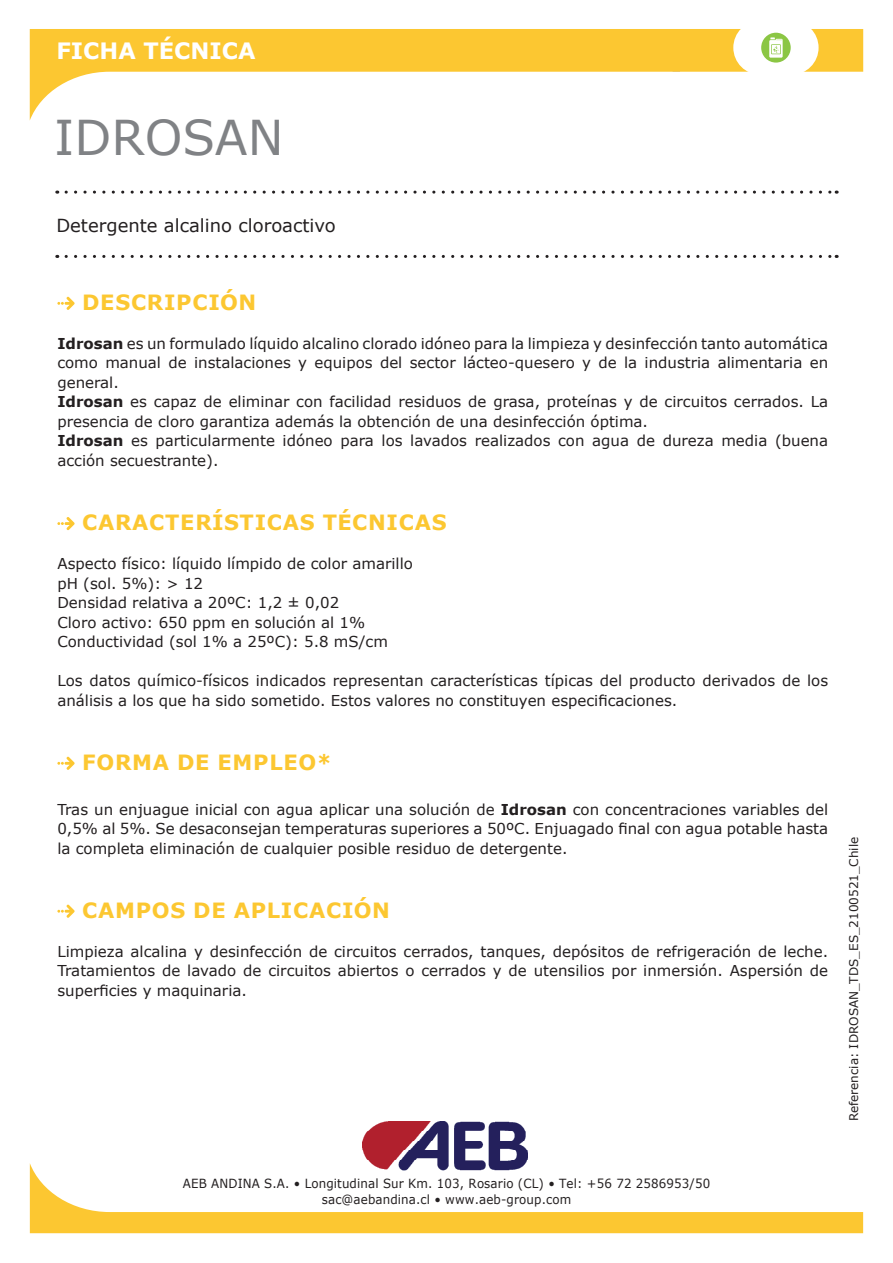
<style>
.page{position:relative;width:893px;height:1263px;background:#fff}
.page>*{position:absolute;margin:0;border:0;box-sizing:border-box;transform-origin:0 0}
.t1{font:48px "Verdana";color:#808285}
.t2{font:700 22.5px "Verdana";color:#fff}
.t3{font:700 21px "Verdana";letter-spacing:.035em;color:#fcc731}
.t4{font:18px "Verdana";color:#231f20}
.t5{font:15px/19.5px "Verdana";color:#231f20}
.t6{font:12.6px/15.1px "Verdana";letter-spacing:.01em;color:#231f20;text-align:center;scale:.94 1}
.t7{font:12px "Verdana";color:#231f20}
.s1{font-weight:700}
</style>
<div class="page">
<svg style="left:66px;top:191px;width:771px;height:3px"></svg>
<svg style="left:66px;top:255px;width:771px;height:3px"></svg>
<img style="left:363px;top:1121px;width:164px;height:42px">
<svg style="left:30px;top:1163px;width:833px;height:70px"></svg>
<svg style="left:30px;top:29px;width:833px;height:91px"></svg>
<div style="left:733px;top:21px;width:86px;height:54px;background:#fff;border-radius:27px"></div>
<div style="left:761px;top:33px;width:30px;height:30px;background:#8bc644;border-radius:50%"></div>
<svg style="left:769px;top:37px;width:14px;height:21px"></svg>
<svg style="left:57px;top:297px;width:18px;height:13px"></svg>
<svg style="left:57px;top:517px;width:18px;height:13px"></svg>
<svg style="left:57px;top:757px;width:18px;height:13px"></svg>
<svg style="left:57px;top:905px;width:18px;height:13px"></svg>
<h2 class="t2" style="left:56px;top:35px;width:201px">FICHA TÉCNICA</h2>
<h1 class="t1" style="left:54px;top:104px;width:231px">IDROSAN</h1>
<p class="t4" style="left:56px;top:214px;width:281px">Detergente alcalino cloroactivo</p>
<h3 class="t3" style="left:82px;top:287px;width:176px">DESCRIPCIÓN</h3>
<p class="t5" style="left:57px;top:334px;width:772px"><span class="s1">Idrosan</span> es un formulado líquido alcalino clorado idóneo para la limpieza y desinfección tanto automática como manual de instalaciones y equipos del sector lácteo-quesero y de la industria alimentaria en general.<br><span class="s1">Idrosan</span> es capaz de eliminar con facilidad residuos de grasa, proteínas y de circuitos cerrados. La presencia de cloro garantiza además la obtención de una desinfección óptima.<br><span class="s1">Idrosan</span> es particularmente idóneo para los lavados realizados con agua de dureza media (buena acción secuestrante).</p>
<h3 class="t3" style="left:82px;top:508px;width:366px">CARACTERÍSTICAS TÉCNICAS</h3>
<p class="t5" style="left:57px;top:554px;width:357px">Aspecto físico: líquido límpido de color amarillo pH (sol. 5%): &gt; 12<br>Densidad relativa a 20ºC: 1,2 ± 0,02<br>Cloro activo: 650 ppm en solución al 1% Conductividad (sol 1% a 25ºC): 5.8 mS/cm</p>
<p class="t5" style="left:57px;top:671px;width:772px">Los datos químico-físicos indicados representan características típicas del producto derivados de los análisis a los que ha sido sometido. Estos valores no constituyen especificaciones.</p>
<h3 class="t3" style="left:82px;top:747px;width:251px">FORMA DE EMPLEO*</h3>
<p class="t5" style="left:57px;top:799px;width:772px;text-align:justify">Tras un enjuague inicial con agua aplicar una solución de <span class="s1">Idrosan</span> con concentraciones variables del 0,5% al 5%. Se desaconsejan temperaturas superiores a 50ºC. Enjuagado final con agua potable hasta la completa eliminación de cualquier posible residuo de detergente.</p>
<h3 class="t3" style="left:82px;top:895px;width:309px">CAMPOS DE APLICACIÓN</h3>
<p class="t5" style="left:57px;top:941px;width:772px;text-align:justify">Limpieza alcalina y desinfección de circuitos cerrados, tanques, depósitos de refrigeración de leche.<br>Tratamientos de lavado de circuitos abiertos o cerrados y de utensilios por inmersión. Aspersión de superficies y maquinaria.</p>
<p class="t7" style="left:845px;top:1121px;width:286px;rotate:-90deg">Referencia: IDROSAN_TDS_ES_2100521_Chile</p>
<p class="t6" style="left:183px;top:1176px;width:562px">AEB ANDINA S.A. • Longitudinal Sur Km. 103, Rosario (CL) • Tel: +56 72 2586953/50 sac@aebandina.cl • www.aeb-group.com</p>
</div>
